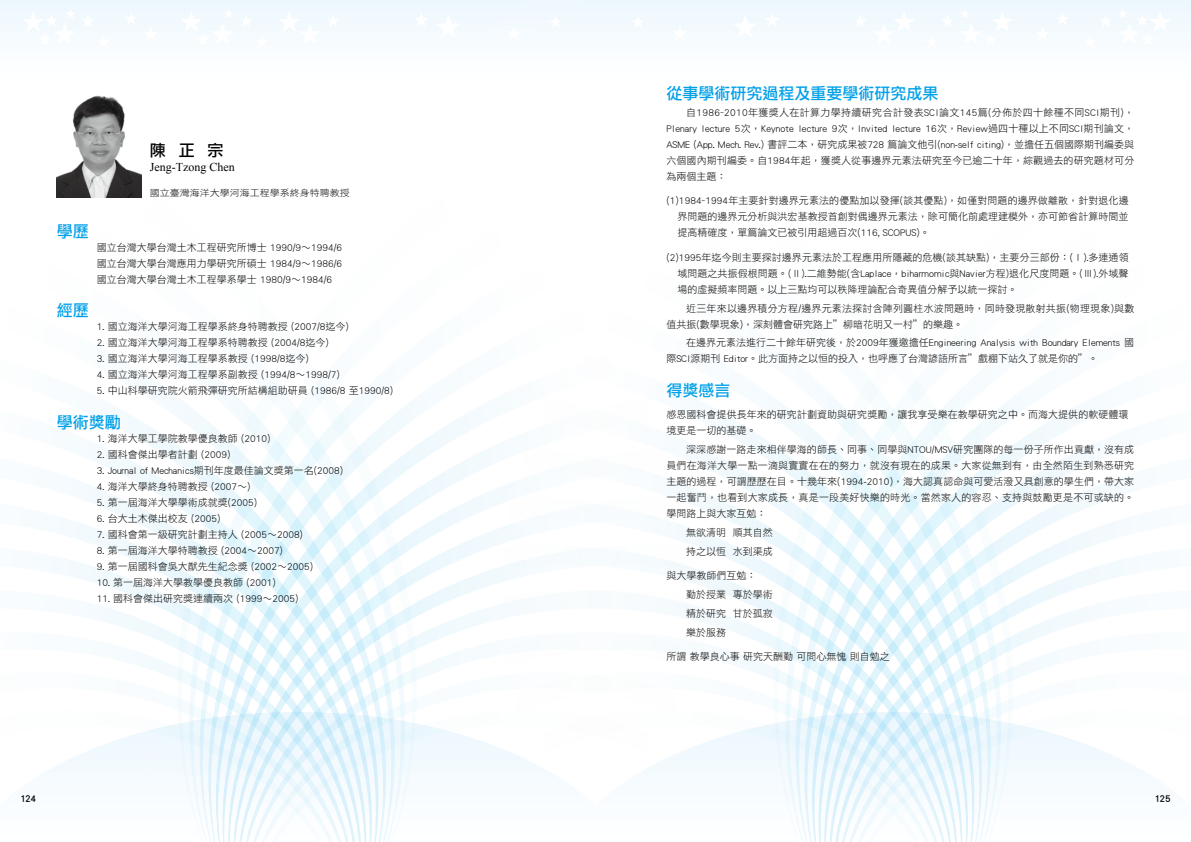
<style>
.page{position:relative;width:1191px;height:842px;background:#fff}
.page>*{position:absolute;margin:0;border:0;box-sizing:border-box;transform-origin:0 0}
.t1{font:16px "DF Li Hei Std W5";color:#00a0e9}
.t2{font:16px "DF Li Hei Std W5";color:#000}
.t3{font:12px "Times New Roman";color:#000}
.t4{font:10px/16px "DF Li Hei Std W3";color:#000;text-align:justify}
.t5{font:10px/16px "DF Li Hei Std W3";letter-spacing:.02em;color:#000}
.t6{font:10px "DF Li Hei Std W5";letter-spacing:-.055em;color:#000}
.t7{font:9px "DF Li Hei Std W3";color:#000;scale:1.11 1}
</style>
<div class="page">
<div style="left:0;top:0;width:595px;height:83px;background:#f7fbfe"></div>
<svg style="left:451px;top:408px;width:27px;height:369px"></svg>
<svg style="left:417px;top:196px;width:34px;height:581px"></svg>
<svg style="left:43px;top:480px;width:47px;height:297px"></svg>
<svg style="left:90px;top:406px;width:53px;height:371px"></svg>
<svg style="left:143px;top:196px;width:274px;height:646px"></svg>
<div style="left:595px;top:0;width:596px;height:83px;background:#f7fbfe"></div>
<svg style="left:478px;top:406px;width:79px;height:371px"></svg>
<svg style="left:639px;top:481px;width:47px;height:296px"></svg>
<svg style="left:686px;top:406px;width:53px;height:371px"></svg>
<svg style="left:739px;top:392px;width:34px;height:385px"></svg>
<svg style="left:1100px;top:479px;width:47px;height:298px"></svg>
<svg style="left:1047px;top:406px;width:53px;height:371px"></svg>
<svg style="left:773px;top:378px;width:274px;height:464px"></svg>
<img style="left:57px;top:85px;width:84px;height:112px">
<h1 class="t2" style="left:150px;top:141px;width:75px">陳正宗</h1>
<p class="t3" style="left:150px;top:159px;width:86px">Jeng-Tzong Chen</p>
<p class="t7" style="left:150px;top:187px;width:182px">國立臺灣海洋大學河海工程學系終身特聘教授</p>
<h1 class="t1" style="left:57px;top:223px;width:33px">學歷</h1>
<h1 class="t1" style="left:57px;top:302px;width:33px">經歷</h1>
<p class="t4" style="left:97px;top:239px;width:247px">國立台灣大學台灣土木工程研究所博士 1990/9〜 1994/6國立台灣大學台灣應用力學研究所碩士 1984/9〜 1986/6國立台灣大學台灣土木工程學系學士 1980/9〜 1984/6</p>
<p class="t4" style="left:97px;top:319px;width:254px">1. 國立海洋大學河海工程學系終身特聘教授 (2007/8迄今)</p>
<p class="t4" style="left:97px;top:335px;width:234px">2. 國立海洋大學河海工程學系特聘教授 (2004/8迄今)</p>
<p class="t4" style="left:97px;top:351px;width:214px">3. 國立海洋大學河海工程學系教授 (1998/8迄今)</p>
<p class="t4" style="left:97px;top:367px;width:245px">4. 國立海洋大學河海工程學系副教授 (1994/8〜 1998/7)</p>
<p class="t4" style="left:97px;top:383px;width:298px">5. 中山科學研究院火箭飛彈研究所結構組助研員 (1986/8 至1990/8)</p>
<h1 class="t1" style="left:57px;top:413px;width:65px">學術獎勵</h1>
<p class="t4" style="left:97px;top:430px;width:175px">1. 海洋大學工學院教學優良教師 (2010)</p>
<p class="t4" style="left:97px;top:446px;width:135px">2. 國科會傑出學者計劃 (2009)</p>
<p class="t4" style="left:97px;top:462px;width:248px">3. Journal of Mechanics期刊年度最佳論文獎第一名(2008)</p>
<p class="t4" style="left:97px;top:478px;width:155px">4. 海洋大學終身特聘教授 (2007～)</p>
<p class="t4" style="left:97px;top:494px;width:162px">5. 第一屆海洋大學學術成就獎(2005)</p>
<p class="t4" style="left:97px;top:510px;width:125px">6. 台大土木傑出校友 (2005)</p>
<p class="t4" style="left:97px;top:526px;width:208px">7. 國科會第一級研究計劃主持人 (2005～2008)</p>
<p class="t4" style="left:97px;top:542px;width:188px">8. 第一屆海洋大學特聘教授 (2004～2007)</p>
<p class="t4" style="left:97px;top:558px;width:218px">9. 第一屆國科會吳大猷先生紀念獎 (2002～2005)</p>
<p class="t4" style="left:97px;top:574px;width:181px">10. 第一屆海洋大學教學優良教師 (2001)</p>
<p class="t4" style="left:97px;top:590px;width:203px">11. 國科會傑出研究獎連續兩次 (1999～2005)</p>
<h1 class="t1" style="left:666px;top:84px;width:273px">從事學術研究過程及重要學術研究成果</h1>
<p class="t4" style="left:666px;top:104px;width:469px;text-indent:20px">自1986~2010年獲獎人在計算力學持續研究合計發表SCI論文145篇(分佈於四十餘種不同SCI期刊)，Plenary lecture 5次，Keynote lecture 9次，Invited lecture 16次，Review過四十種以上不同SCI期刊論文，ASME (App. Mech. Rev.) 書評二本，研究成果被728 篇論文他引(non-self citing)，並擔任五個國際期刊編委與六個國內期刊編委。自1984年起，獲獎人從事邊界元素法研究至今已逾二十年，綜觀過去的研究題材可分為兩個主題：</p>
<p class="t4" style="left:677px;top:192px;width:453px;text-indent:-11px">(1)1984~1994年主要針對邊界元素法的優點加以發揮(談其優點)，如僅對問題的邊界做離散，針對退化邊界問題的邊界元分析與洪宏基教授首創對偶邊界元素法，除可簡化前處理建模外，亦可節省計算時間並提高精確度，單篇論文已被引用超過百次(116, SCOPUS)。</p>
<p class="t4" style="left:677px;top:249px;width:453px;text-indent:-11px">(2)1995年迄今則主要探討邊界元素法於工程應用所隱藏的危機(談其缺點)，主要分三部份：(Ⅰ).多連通領域問題之共振假根問題。(Ⅱ).二維勢能(含Laplace，biharmomic與Navier方程)退化尺度問題。(Ⅲ).外域聲場的虛擬頻率問題。以上三點均可以秩降理論配合奇異值分解予以統一探討。</p>
<p class="t5" style="left:666px;top:300px;width:469px;text-indent:20px">近三年來以邊界積分方程/邊界元素法探討含陣列圓柱水波問題時，同時發現散射共振(物理現象)與數值共振(數學現象)，深刻體會研究路上”柳暗花明又一村”的樂趣。</p>
<p class="t4" style="left:666px;top:335px;width:469px;text-indent:20px">在邊界元素法進行二十餘年研究後，於2009年獲邀擔任Engineering Analysis with Boundary Elements 國際SCI源期刊 Editor。此方面持之以恒的投入，也呼應了台灣諺語所言”戲棚下站久了就是你的”。</p>
<h1 class="t1" style="left:666px;top:381px;width:65px">得獎感言</h1>
<p class="t4" style="left:666px;top:406px;width:464px">感恩國科會提供長年來的研究計劃資助與研究獎勵，讓我享受樂在教學研究之中。而海大提供的軟硬體環境更是一切的基礎。</p>
<p class="t4" style="left:666px;top:441px;width:469px;text-indent:20px">深深感謝一路走來相伴學海的師長、同事、同學與NTOU/MSV研究團隊的每一份子所作出貢獻，沒有成員們在海洋大學一點一滴與實實在在的努力，就沒有現在的成果。大家從無到有，由全然陌生到熟悉研究主題的過程，可謂歷歷在目。十幾年來(1994-2010)，海大認真認命與可愛活潑又具創意的學生們，帶大家一起奮鬥，也看到大家成長，真是一段美好快樂的時光。當然家人的容忍、支持與鼓勵更是不可或缺的。學問路上與大家互勉：</p>
<p class="t4" style="left:686px;top:523px;width:88px;line-height:18.8px">無欲清明 順其自然持之以恆 水到渠成</p>
<p class="t4" style="left:686px;top:566px;width:88px;line-height:18.8px;text-align:left;text-indent:-20px">與大學教師們互勉：<br>勤於授業 專於學術精於研究 甘於孤寂樂於服務</p>
<p class="t4" style="left:666px;top:648px;width:225px">所謂 教學良心事 研究天酬勤 可問心無愧 則自勉之</p>
<p class="t6" style="left:20px;top:793px;width:18px">124</p>
<p class="t6" style="left:1154px;top:793px;width:18px">125</p>
</div>
